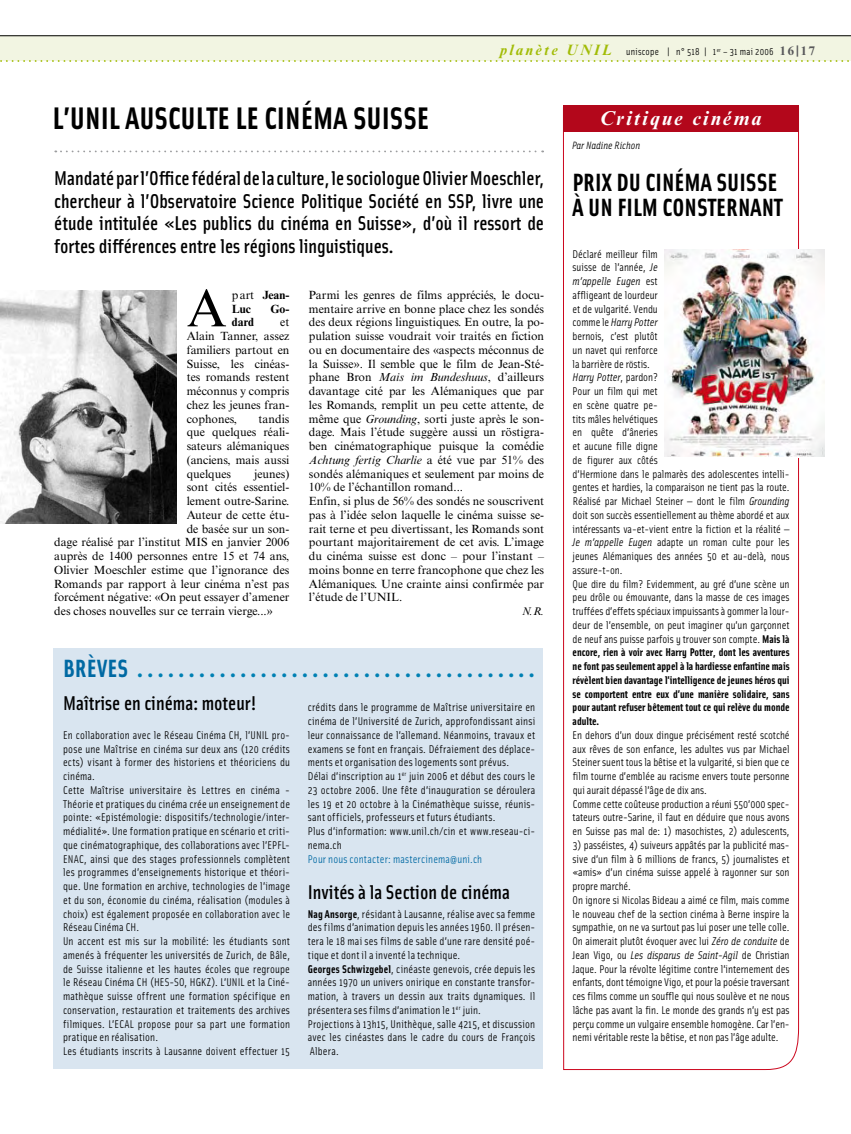
<style>
.page{position:relative;width:851px;height:1134px;background:#fff}
.page>*{position:absolute;margin:0;border:0;box-sizing:border-box;transform-origin:0 0}
.t1{font:51.88px "Times New Roman MT Std";color:#000}
.t2{font:700 31.25px "Solex";color:#000}
.t3{font:700 25px "Solex";color:#0080b3}
.t4{font:700 25px/25px "Solex";color:#000}
.t5{font:500 20px/22.5px "Solex";color:#000;text-align:justify}
.t6{font:italic 700 20px "Times New Roman MT Std";letter-spacing:.105em;color:#fff}
.t7{font:11.88px/13.8px "Times New Roman MT Std";color:#000;text-align:justify}
.t8{font:700 11.88px/13.8px "Times New Roman MT Std";color:#000}
.t9{font:11.25px/13.8px "Solex";letter-spacing:.005em;color:#000}
.t10{font:11.25px "Solex";letter-spacing:.015em;color:#0069a3}
.t11{font:italic 11.25px "Times New Roman MT Std";color:#000}
.t12{font:italic 10.62px "Solex";color:#000}
.t13{font:10px "Solex";letter-spacing:.02em;color:#000}
.s1{font-family:"Times New Roman MT Std";font-weight:700;font-style:italic;font-size:15px;color:#a2bc07}
.s2{font-family:"Times New Roman MT Std";font-weight:700;font-size:12.5px;color:#58585a}
.s3{font-weight:400}
.s4{font-style:italic}
.s5{color:#0069a3}
.s6{font-weight:700}
</style>
<div class="page">
<div style="left:54px;top:648px;width:489px;height:421px;background:#d9e5f0"></div>
<div style="left:0;top:35px;width:850px;height:26px;background:#f2f5e2"></div>
<svg style="left:0;top:60px;width:851px;height:2px"></svg>
<hr style="left:0;top:35px;width:850px;height:1px;background:#000">
<svg style="left:562px;top:107px;width:237px;height:963px"></svg>
<div style="left:563px;top:106px;width:235px;height:26px;background:#b3071b"></div>
<img style="left:0;top:290px;width:176px;height:234px">
<img style="left:664px;top:250px;width:160px;height:207px">
<svg style="left:55px;top:150px;width:488px;height:2px"></svg>
<h2 class="t2" style="left:52px;top:98px;width:378px">L’UNIL ausculte le cinéma suisse</h2>
<p class="t13" style="left:499px;top:45px;width:317px"><span class="s1">planète UNIL</span> uniscope | n°518 | 1<sup>er</sup> –31mai2006 <span class="s2">16|17</span></p>
<h3 class="t6" style="left:599px;top:106px;width:163px">Critique cinéma</h3>
<p class="t12" style="left:572px;top:139px;width:70px">Par Nadine Richon</p>
<p class="t5" style="left:54px;top:166px;width:491px">Mandaté par l’Office fédéral de la culture, le sociologue Olivier Moeschler, chercheur à l’Observatoire Science Politique Société en SSP, livre une étude intitulée «Les publics du cinéma en Suisse», d’où il ressort de fortes différences entre les régions linguistiques.</p>
<h1 class="t1" style="left:187px;top:279px;width:42px">A</h1>
<p class="t8" style="left:232px;top:288px;width:59px"><span class="s3">part</span> Jean-<br>Luc</p>
<p class="t7" style="left:309px;top:288px;width:237px;text-align:left">Parmi les genres de films appréciés, le docu&shy;mentaire arrive en bonne place chez les sondés des deux régions linguistiques. En outre, la po&shy;pulation suisse voudrait voir traités en fiction ou en documentaire des «aspects méconnus de la Suisse». Il semble que le film de Jean-Sté&shy;phane Bron <span class="s4">Mais im Bundeshuus</span>, d’ailleurs davantage cité par les Alémaniques que par les Romands, remplit un peu cette attente, de même que <span class="s4">Grounding</span>, sorti juste après le son&shy;dage. Mais l’étude suggère aussi un röstigra&shy;ben cinématographique puisque la comédie <span class="s4">Achtung fertig Charlie</span> a été vue par 51% des sondés alémaniques et seulement par moins de 10% de l’échantillon romand...<br>Enfin, si plus de 56% des sondés ne souscrivent pas à l’idée selon laquelle le cinéma suisse se&shy;rait terne et peu divertissant, les Romands sont pourtant majoritairement de cet avis. L’image du cinéma suisse est donc – pour l’instant – moins bonne en terre francophone que chez les Alémaniques. Une crainte ainsi confirmée par l’étude de l’UNIL.</p>
<p class="t11" style="left:522px;top:605px;width:23px">N.R.</p>
<h3 class="t3" style="left:63px;top:652px;width:473px"><span class="s5">Brèves</span> . . . . . . . . . . . . . . . . . . . . . . . . . . . . . . . . . . . . . . .</h3>
<p class="t8" style="left:270px;top:301px;width:21px">Go-</p>
<p class="t8" style="left:232px;top:315px;width:24px">dard</p>
<p class="t7" style="left:187px;top:315px;width:104px;text-indent:93px">et Alain Tanner, assez familiers partout en Suisse, les cinéas&shy;tes romands restent méconnus y compris chez les jeunes fran&shy;cophones,</p>
<p class="t7" style="left:187px;top:412px;width:104px;text-indent:72px">tandis que quelques réali&shy;sateurs alémaniques (anciens, mais aussi quelques</p>
<p class="t7" style="left:254px;top:467px;width:37px">jeunes)</p>
<p class="t7" style="left:187px;top:480px;width:104px">sont cités essentiel-</p>
<p class="t7" style="left:187px;top:494px;width:104px">lement outre-Sarine.</p>
<p class="t7" style="left:187px;top:508px;width:104px">Auteur de cette étu-</p>
<p class="t7" style="left:187px;top:522px;width:104px">de basée sur un son-</p>
<p class="t7" style="left:54px;top:535px;width:237px">dage réalisé par l’institut MIS en janvier 2006</p>
<p class="t7" style="left:54px;top:549px;width:237px">auprès de 1400 personnes entre 15 et 74 ans,</p>
<p class="t7" style="left:54px;top:563px;width:237px">Olivier Moeschler estime que l’ignorance des</p>
<p class="t7" style="left:54px;top:577px;width:237px">Romands par rapport à leur cinéma n’est pas</p>
<p class="t7" style="left:54px;top:590px;width:237px">forcément négative: «On peut essayer d’amener</p>
<p class="t7" style="left:54px;top:604px;width:220px">des choses nouvelles sur ce terrain vierge...»</p>
<h3 class="t5" style="left:63px;top:691px;width:195px">Maîtrise en cinéma: moteur!</h3>
<p class="t9" style="left:63px;top:728px;width:228px">En collaboration avec le Réseau Cinéma CH, l’UNIL pro&shy;pose une Maîtrise en cinéma sur deux ans (120 crédits ects) visant à former des historiens et théoriciens du cinéma.<br>Cette Maîtrise universitaire ès Lettres en cinéma - Théorie et pratiques du cinéma crée un enseignement de pointe: «Epistémologie: dispositifs/technologie/inter&shy;médialité». Une formation pratique en scénario et criti&shy;que cinématographique, des collaborations avec l’EPFL-ENAC, ainsi que des stages professionnels complètent les programmes d’enseignements historique et théori&shy;que. Une formation en archive, technologies de l’image et du son, économie du cinéma, réalisation (modules à choix) est également proposée en collaboration avec le Réseau Cinéma CH.<br>Un accent est mis sur la mobilité: les étudiants sont amenés à fréquenter les universités de Zurich, de Bâle, de Suisse italienne et les hautes écoles que regroupe le Réseau Cinéma CH (HES-SO, HGKZ). L’UNIL et la Ciné&shy;mathèque suisse offrent une formation spécifique en conservation, restauration et traitements des archives filmiques. L’ECAL propose pour sa part une formation pratique en réalisation.<br>Les étudiants inscrits à Lausanne doivent effectuer 15</p>
<p class="t9" style="left:308px;top:700px;width:229px">crédits dans le programme de Maîtrise universitaire en cinéma de l’Université de Zurich, approfondissant ainsi leur connaissance de l’allemand. Néanmoins, travaux et examens se font en français. Défraiement des déplace&shy;ments et organisation des logements sont prévus.<br>Délai d’inscription au 1<sup>er</sup> juin 2006 et début des cours le 23 octobre 2006. Une fête d’inauguration se déroulera les 19 et 20 octobre à la Cinémathèque suisse, réunis&shy;sant officiels, professeurs et futurs étudiants.<br>Plus d’information: www.unil.ch/cin et www.reseau-ci&shy;nema.ch</p>
<p class="t10" style="left:308px;top:851px;width:176px">Pour nous contacter: mastercinema@uni.ch</p>
<h3 class="t5" style="left:308px;top:880px;width:204px">Invités à la Section de cinéma</h3>
<p class="t9" style="left:308px;top:906px;width:229px"><span class="s6">Nag Ansorge</span>, résidant à Lausanne, réalise avec sa femme des films d’animation depuis les années 1960. Il présen&shy;tera le 18 mai ses films de sable d’une rare densité poé&shy;tique et dont il a inventé la technique.<br><span class="s6">Georges Schwizgebel</span>, cinéaste genevois, crée depuis les années 1970 un univers onirique en constante transfor&shy;mation, à travers un dessin aux traits dynamiques. Il présentera ses films d’animation le 1<sup>er</sup> juin.<br>Projections à 13h15, Unithèque, salle 4215, et discussion avec les cinéastes dans le cadre du cours de François Albera.</p>
<h3 class="t4" style="left:572px;top:168px;width:212px">Prix du cinéma suisse à un film consternant</h3>
<p class="t9" style="left:572px;top:246px;width:218px">Déclaré meilleur film<br>suisse de l’année, <span class="s4">Je<br>m’appelle Eugen</span> est<br>affligeant de lourdeur<br>et de vulgarité. Vendu<br>comme le <span class="s4">Harry Potter<br></span>bernois, c’est plutôt<br>un navet qui renforce<br>la barrière de röstis.<br><span class="s4">Harry Potter</span>, pardon?<br>Pour un film qui met<br>en scène quatre pe-<br>tits mâles helvétiques<br>en quête d’âneries<br>et aucune fille digne<br>de figurer aux côtés<br>d’Hermione dans le palmarès des adolescentes intelli&shy;gentes et hardies, la comparaison ne tient pas la route.<br>Réalisé par Michael Steiner — dont le film <span class="s4">Grounding </span>doit son succès essentiellement au thème abordé et aux intéressants va-et-vient entre la fiction et la réalité — <span class="s4">Je m’appelle Eugen</span> adapte un roman culte pour les jeunes Alémaniques des années 50 et au-delà, nous assure-t-on.<br>Que dire du film? Evidemment, au gré d’une scène un peu drôle ou émouvante, dans la masse de ces images truffées d’effets spéciaux impuissants à gommer la lour&shy;deur de l’ensemble, on peut imaginer qu’un garçonnet de neuf ans puisse parfois y trouver son compte. <span class="s6">Mais là encore, rien à voir avec Harry Potter, dont les aventures ne font pas seulement appel à la hardiesse enfantine mais révèlent bien davantage l’intelligence de jeunes héros qui se comportent entre eux d’une manière solidaire, sans pour autant refuser bêtement tout ce qui relève du monde adulte.</span></p>
<p class="t9" style="left:572px;top:728px;width:218px">En dehors d’un doux dingue précisément resté scotché aux rêves de son enfance, les adultes vus par Michael Steiner suent tous la bêtise et la vulgarité, si bien que ce film tourne d’emblée au racisme envers toute personne qui aurait dépassé l’âge de dix ans.<br>Comme cette coûteuse production a réuni 550’000 spec&shy;tateurs outre-Sarine, il faut en déduire que nous avons en Suisse pas mal de: 1) masochistes, 2) adulescents,</p>
<p class="t9" style="left:572px;top:838px;width:218px">3) passéistes, 4) suiveurs appâtés par la publicité mas&shy;sive d’un film à 6 millions de francs, 5) journalistes et «amis» d’un cinéma suisse appelé à rayonner sur son propre marché.<br>On ignore si Nicolas Bideau a aimé ce film, mais comme le nouveau chef de la section cinéma à Berne inspire la sympathie, on ne va surtout pas lui poser une telle colle.<br>On aimerait plutôt évoquer avec lui <span class="s4">Zéro de conduite</span> de Jean Vigo, ou <span class="s4">Les disparus de Saint-Agil</span> de Christian Jaque. Pour la révolte légitime contre l’internement des enfants, dont témoigne Vigo, et pour la poésie traversant ces films comme un souffle qui nous soulève et ne nous lâche pas avant la fin. Le monde des grands n’y est pas perçu comme un vulgaire ensemble homogène. Car l’en&shy;nemi véritable reste la bêtise, et non pas l’âge adulte.</p>
</div>
